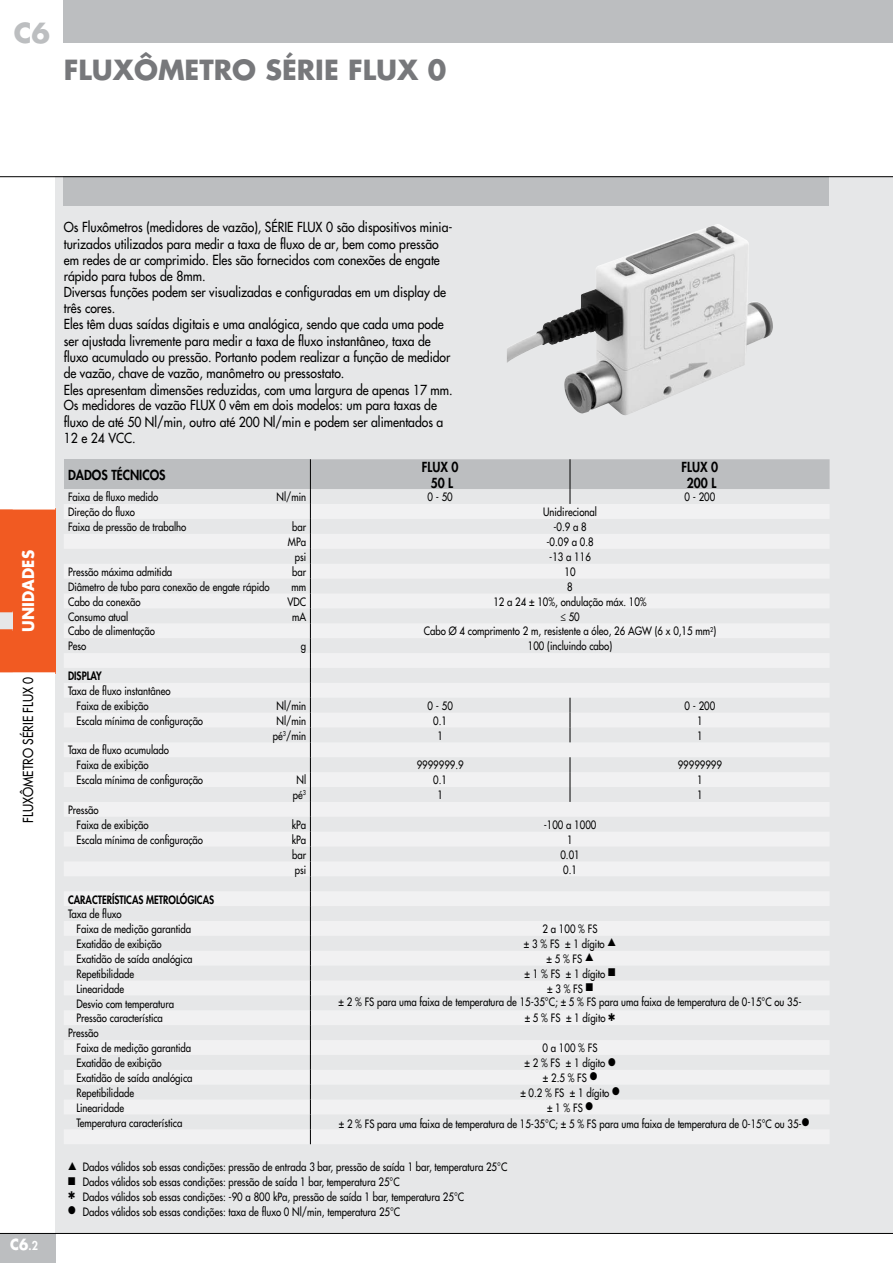
<style>
.page{position:relative;width:893px;height:1263px;background:#fff}
.page>*{position:absolute;margin:0;border:0;box-sizing:border-box;transform-origin:0 0}
.t1{font:700 27px "Futura Std";color:#77787b}
.t2{font:700 27px "Futura Std";color:#bcbec0}
.t3{font:700 15.75px "Futura Std";color:#fff;scale:.95 1}
.t4{font:700 15px "Futura Std";color:#fff;scale:.9 1}
.t5{font:500 13.5px/16.2px "Futura Std";color:#000;scale:.9 1}
.t6{font:800 13.5px/16.2px "Futura Std";color:#000;text-align:center;scale:.9 1}
.t7{font:500 11.25px/14.9px "Futura Std";color:#000;scale:.85 1}
.t8{font:800 11.25px "Futura Std";color:#000;scale:.85 1}
.s1{font-weight:800;font-size:12px}
</style>
<div class="page">
<div style="left:55px;top:176px;width:838px;height:1057px;background:#e6e7e8"></div>
<div style="left:0;top:1233px;width:55px;height:30px;background:#bcbec0"></div>
<div style="left:64px;top:0;width:829px;height:43px;background:#bcbec0"></div>
<div style="left:0;top:508px;width:55px;height:166px;background:#f15a22"></div>
<hr style="left:0;top:506px;width:55px;height:3px;background:#fff">
<hr style="left:0;top:672px;width:55px;height:3px;background:#fff">
<div style="left:0;top:611px;width:13px;height:20px;background:#e6e7e8"></div>
<svg style="left:0;top:611px;width:13px;height:1px"></svg>
<svg style="left:0;top:629px;width:13px;height:2px"></svg>
<div style="left:64px;top:176px;width:765px;height:30px;background:#bcbec0"></div>
<div style="left:64px;top:459px;width:246px;height:30px;background:#bcbec0"></div>
<svg style="left:64px;top:504px;width:246px;height:640px"></svg>
<svg style="left:310px;top:459px;width:520px;height:685px"></svg>
<img style="left:507px;top:224px;width:266px;height:191px">
<hr style="left:0;top:1233px;width:893px;height:1px;background:#000">
<hr style="left:0;top:176px;width:893px;height:1px;background:#000">
<h1 class="t2" style="left:14px;top:14px;width:38px">C6</h1>
<h1 class="t1" style="left:64px;top:52px;width:384px">FLUXÔMETRO SÉRIE FLUX 0</h1>
<h2 class="t3" style="left:18px;top:632px;width:87px;rotate:-90deg">UNIDADES</h2>
<p class="t5" style="left:20px;top:823px;width:164px;rotate:-90deg">FLUXÔMETRO SÉRIE FLUX 0</p>
<h3 class="t4" style="left:10px;top:1234px;width:32px">C6<span class="s1">.2</span></h3>
<p class="t5" style="left:64px;top:219px;width:434px">Os Fluxômetros (medidores de vazão), SÉRIE FLUX 0 são dispositivos minia&shy;turizados utilizados para medir a taxa de fluxo de ar, bem como pressão em redes de ar comprimido. Eles são fornecidos com conexões de engate rápido para tubos de 8mm.<br>Diversas funções podem ser visualizadas e configuradas em um display de três cores.<br>Eles têm duas saídas digitais e uma analógica, sendo que cada uma pode ser ajustada livremente para medir a taxa de fluxo instantâneo, taxa de fluxo acumulado ou pressão. Portanto podem realizar a função de medidor de vazão, chave de vazão, manômetro ou pressostato.<br>Eles apresentam dimensões reduzidas, com uma largura de apenas 17 mm.<br>Os medidores de vazão FLUX 0 vêm em dois modelos: um para taxas de fluxo de até 50 Nl/min, outro até 200 Nl/min e podem ser alimentados a 12 e 24 VCC.</p>
<p class="t6" style="left:68px;top:467px;width:110px">DADOS TÉCNICOS</p>
<p class="t6" style="left:422px;top:458px;width:42px">FLUX 0<br>50 L</p>
<p class="t6" style="left:681px;top:458px;width:42px">FLUX 0<br>200 L</p>
<p class="t7" style="left:68px;top:490px;width:108px">Faixa de fluxo medido</p>
<p class="t7" style="left:276px;top:490px;width:36px">Nl/min</p>
<p class="t7" style="left:428px;top:490px;width:31px">0 - 50</p>
<p class="t7" style="left:684px;top:490px;width:38px">0 - 200</p>
<p class="t7" style="left:68px;top:504px;width:80px">Direção do fluxo</p>
<p class="t7" style="left:543px;top:504px;width:65px">Unidirecional</p>
<p class="t7" style="left:68px;top:519px;width:141px">Faixa de pressão de trabalho</p>
<p class="t7" style="left:292px;top:519px;width:18px">bar</p>
<p class="t7" style="left:553px;top:519px;width:41px">-0.9 a 8</p>
<p class="t7" style="left:288px;top:534px;width:23px">MPa</p>
<p class="t7" style="left:546px;top:534px;width:57px">-0.09 a 0.8</p>
<p class="t7" style="left:295px;top:549px;width:15px">psi</p>
<p class="t7" style="left:549px;top:549px;width:51px">-13 a 116</p>
<p class="t7" style="left:68px;top:564px;width:124px">Pressão máxima admitida</p>
<p class="t7" style="left:292px;top:564px;width:18px">bar</p>
<p class="t7" style="left:564px;top:564px;width:15px">10</p>
<p class="t7" style="left:68px;top:580px;width:239px">Diâmetro de tubo para conexão de engate rápido</p>
<p class="t7" style="left:291px;top:579px;width:19px">mm</p>
<p class="t7" style="left:567px;top:579px;width:8px">8</p>
<p class="t7" style="left:68px;top:594px;width:87px">Cabo da conexão</p>
<p class="t7" style="left:287px;top:594px;width:24px">VDC</p>
<p class="t7" style="left:493px;top:594px;width:182px">12 a 24 ± 10%, ondulação máx. 10%</p>
<p class="t7" style="left:68px;top:609px;width:72px">Consumo atual</p>
<p class="t7" style="left:292px;top:609px;width:18px">mA</p>
<p class="t7" style="left:560px;top:609px;width:24px">≤ 50</p>
<p class="t7" style="left:68px;top:624px;width:104px">Cabo de alimentação</p>
<p class="t7" style="left:424px;top:624px;width:345px">Cabo Ø 4 comprimento 2 m, resistente a óleo, 26 AGW (6 x 0,15 mm<sup>2</sup>)</p>
<p class="t7" style="left:68px;top:639px;width:23px">Peso</p>
<p class="t7" style="left:301px;top:639px;width:8px">g</p>
<p class="t7" style="left:528px;top:639px;width:101px">100 (incluindo cabo)</p>
<p class="t8" style="left:68px;top:669px;width:41px">DISPLAY</p>
<p class="t7" style="left:77px;top:683px;width:112px;text-indent:-9px">Taxa de fluxo instantâneo<br>Faixa de exibição</p>
<p class="t7" style="left:276px;top:698px;width:36px">Nl/min</p>
<p class="t7" style="left:428px;top:698px;width:31px">0 - 50</p>
<p class="t7" style="left:684px;top:698px;width:38px">0 - 200</p>
<p class="t7" style="left:77px;top:713px;width:150px">Escala mínima de configuração</p>
<p class="t7" style="left:276px;top:713px;width:36px">Nl/min</p>
<p class="t7" style="left:433px;top:713px;width:18px">0.1</p>
<p class="t7" style="left:697px;top:713px;width:8px">1</p>
<p class="t7" style="left:273px;top:728px;width:41px">pé<sup>3</sup>/min</p>
<p class="t7" style="left:437px;top:728px;width:8px">1</p>
<p class="t7" style="left:697px;top:728px;width:8px">1</p>
<p class="t7" style="left:77px;top:743px;width:110px;text-indent:-9px">Taxa de fluxo acumulado<br>Faixa de exibição</p>
<p class="t7" style="left:417px;top:758px;width:57px">9999999.9</p>
<p class="t7" style="left:678px;top:758px;width:54px">99999999</p>
<p class="t7" style="left:77px;top:773px;width:150px">Escala mínima de configuração</p>
<p class="t7" style="left:297px;top:773px;width:13px">Nl</p>
<p class="t7" style="left:433px;top:773px;width:18px">0.1</p>
<p class="t7" style="left:697px;top:773px;width:8px">1</p>
<p class="t7" style="left:293px;top:788px;width:17px">pé<sup>3</sup></p>
<p class="t7" style="left:437px;top:787px;width:8px">1</p>
<p class="t7" style="left:697px;top:787px;width:8px">1</p>
<p class="t7" style="left:77px;top:802px;width:86px;text-indent:-9px">Pressão<br>Faixa de exibição</p>
<p class="t7" style="left:292px;top:817px;width:19px">kPa</p>
<p class="t7" style="left:544px;top:817px;width:64px">-100 a 1000</p>
<p class="t7" style="left:77px;top:832px;width:150px">Escala mínima de configuração</p>
<p class="t7" style="left:292px;top:832px;width:19px">kPa</p>
<p class="t7" style="left:567px;top:832px;width:8px">1</p>
<p class="t7" style="left:292px;top:847px;width:18px">bar</p>
<p class="t7" style="left:560px;top:847px;width:24px">0.01</p>
<p class="t7" style="left:295px;top:862px;width:15px">psi</p>
<p class="t7" style="left:563px;top:862px;width:18px">0.1</p>
<p class="t8" style="left:68px;top:892px;width:173px">CARACTERÍSTICAS METROLÓGICAS</p>
<p class="t7" style="left:77px;top:907px;width:136px;text-indent:-9px">Taxa de fluxo<br>Faixa de medição garantida</p>
<p class="t7" style="left:543px;top:921px;width:66px">2 a 100 % FS</p>
<p class="t7" style="left:77px;top:937px;width:102px">Exatidão de exibição</p>
<p class="t7" style="left:524px;top:936px;width:110px">± 3 % FS ± 1 dígito ▲</p>
<p class="t7" style="left:77px;top:952px;width:138px">Exatidão de saída analógica</p>
<p class="t7" style="left:546px;top:951px;width:57px">± 5 % FS ▲</p>
<p class="t7" style="left:77px;top:966px;width:69px">Repetibilidade</p>
<p class="t7" style="left:525px;top:966px;width:108px">± 1 % FS ± 1 dígito ■</p>
<p class="t7" style="left:77px;top:981px;width:57px">Linearidade</p>
<p class="t7" style="left:547px;top:981px;width:55px">± 3 % FS ■</p>
<p class="t7" style="left:77px;top:996px;width:116px">Desvio com temperatura</p>
<p class="t7" style="left:339px;top:994px;width:546px">± 2 % FS para uma faixa de temperatura de 15-35°C; ± 5 % FS para uma faixa de temperatura de 0-15°C ou 35-</p>
<p class="t7" style="left:77px;top:1011px;width:103px">Pressão característica</p>
<p class="t7" style="left:525px;top:1011px;width:108px">± 5 % FS ± 1 dígito ✱</p>
<p class="t7" style="left:77px;top:1026px;width:136px;text-indent:-9px">Pressão<br>Faixa de medição garantida</p>
<p class="t7" style="left:543px;top:1041px;width:66px">0 a 100 % FS</p>
<p class="t7" style="left:77px;top:1056px;width:102px">Exatidão de exibição</p>
<p class="t7" style="left:524px;top:1055px;width:109px">± 2 % FS ± 1 dígito ●</p>
<p class="t7" style="left:77px;top:1071px;width:138px">Exatidão de saída analógica</p>
<p class="t7" style="left:543px;top:1070px;width:66px">± 2.5 % FS ●</p>
<p class="t7" style="left:77px;top:1085px;width:69px">Repetibilidade</p>
<p class="t7" style="left:520px;top:1085px;width:119px">± 0.2 % FS ± 1 dígito ●</p>
<p class="t7" style="left:77px;top:1100px;width:57px">Linearidade</p>
<p class="t7" style="left:547px;top:1100px;width:56px">± 1 % FS ●</p>
<p class="t7" style="left:77px;top:1115px;width:126px">Temperatura característica</p>
<p class="t7" style="left:339px;top:1116px;width:555px">± 2 % FS para uma faixa de temperatura de 15-35°C; ± 5 % FS para uma faixa de temperatura de 0-15°C ou 35-●</p>
<p class="t7" style="left:68px;top:1160px;width:518px">▲ Dados válidos sob essas condições: pressão de entrada 3 bar, pressão de saída 1 bar, temperatura 25°C</p>
<p class="t7" style="left:68px;top:1174px;width:467px">■ Dados válidos sob essas condições: pressão de saída 1 bar, temperatura 25°C<br>✱ Dados válidos sob essas condições: -90 a 800 kPa, pressão de saída 1 bar, temperatura 25°C</p>
<p class="t7" style="left:68px;top:1204px;width:392px">● Dados válidos sob essas condições: taxa de fluxo 0 Nl/min, temperatura 25°C</p>
</div>
